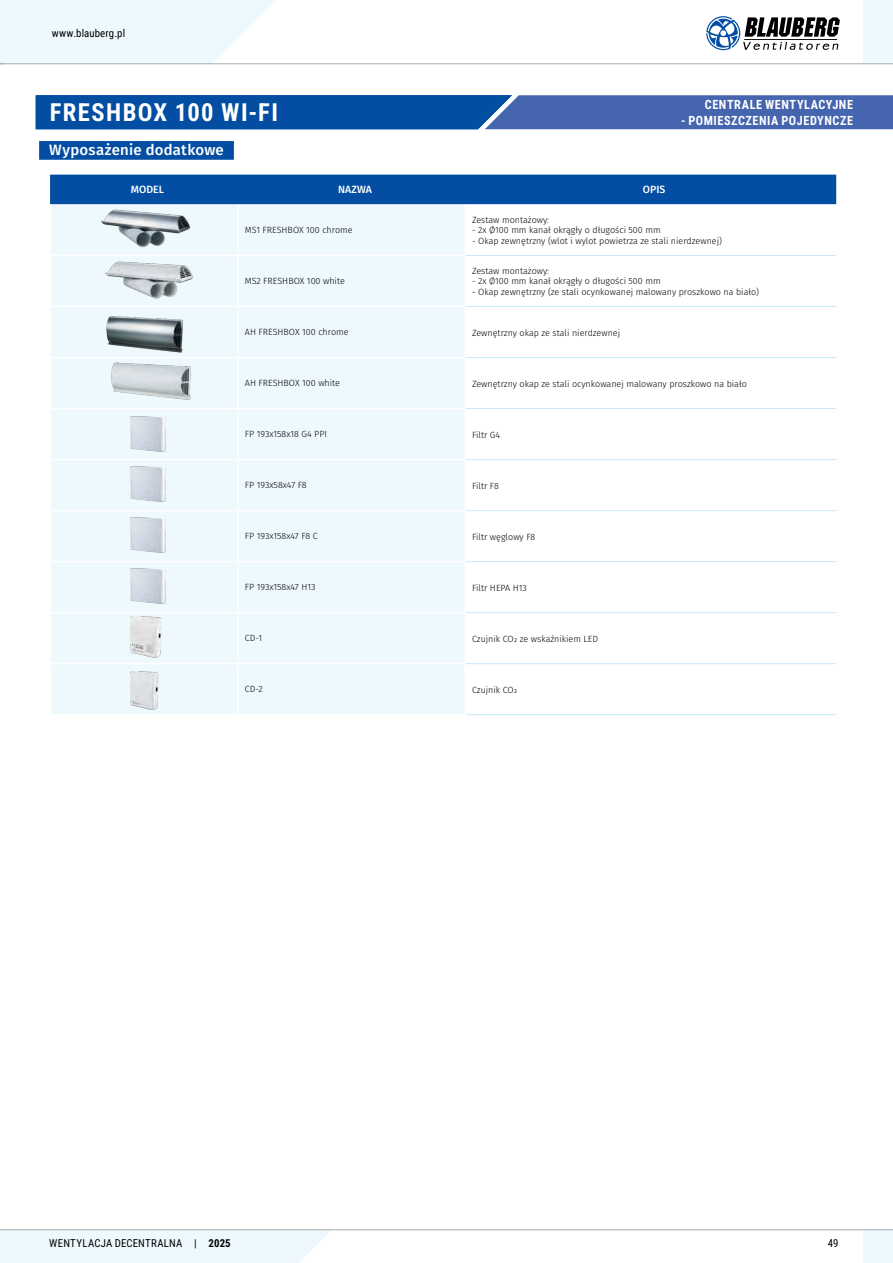
<style>
.page{position:relative;width:893px;height:1263px;background:#fff}
.page>*{position:absolute;margin:0;border:0;box-sizing:border-box;transform-origin:0 0}
.t1{font:700 24.6px "Roboto Condensed";letter-spacing:.055em;color:#fff}
.t2{font:500 15px "Fira Sans";letter-spacing:.02em;color:#fff}
.t3{font:700 12.6px "Roboto Condensed";letter-spacing:.045em;color:#fff}
.t4{font:10.8px "Roboto Condensed";letter-spacing:.02em;color:#000}
.t5{font:500 10.5px "Fira Sans";color:#fff}
.t6{font:300 9px "Fira Sans";color:#000}
.s1{font-weight:700}
</style>
<div class="page">
<div style="left:863px;top:1230px;width:30px;height:33px;background:#eef9fe"></div>
<svg style="left:0;top:1230px;width:332px;height:33px;background:#eef8fd"></svg>
<hr style="left:0;top:1229px;width:893px;height:1px;background:#a7a9ac">
<div style="left:863px;top:0;width:30px;height:64px;background:#eef9fe"></div>
<svg style="left:706px;top:16px;width:134px;height:34px"></svg>
<svg style="left:0;top:0;width:276px;height:63px;background:#eff9fe"></svg>
<hr style="left:0;top:63px;width:893px;height:1px;background:#a7a9ac">
<svg style="left:36px;top:95px;width:857px;height:34px;background:#245aa8"></svg>
<div style="left:50px;top:175px;width:786px;height:29px;background:#034ea2"></div>
<div style="left:51px;top:204px;width:413px;height:510px;background:#eef9fe"></div>
<hr style="left:466px;top:255px;width:370px;height:1px;background:#c6eafb">
<hr style="left:466px;top:306px;width:370px;height:1px;background:#c6eafb">
<hr style="left:466px;top:357px;width:370px;height:1px;background:#c6eafb">
<hr style="left:466px;top:510px;width:370px;height:1px;background:#c6eafb">
<hr style="left:466px;top:561px;width:370px;height:1px;background:#c6eafb">
<hr style="left:466px;top:612px;width:370px;height:1px;background:#c6eafb">
<hr style="left:466px;top:663px;width:370px;height:1px;background:#c6eafb">
<hr style="left:466px;top:714px;width:370px;height:1px;background:#c6eafb">
<hr style="left:466px;top:408px;width:370px;height:1px;background:#c6eafb">
<hr style="left:466px;top:459px;width:370px;height:1px;background:#c6eafb">
<hr style="left:237px;top:204px;width:2px;height:51px;background:#fff">
<hr style="left:49px;top:255px;width:189px;height:1px;background:#fff">
<hr style="left:238px;top:255px;width:228px;height:1px;background:#fff">
<hr style="left:237px;top:256px;width:2px;height:50px;background:#fff">
<hr style="left:49px;top:306px;width:189px;height:1px;background:#fff">
<hr style="left:238px;top:306px;width:228px;height:1px;background:#fff">
<hr style="left:237px;top:307px;width:2px;height:50px;background:#fff">
<hr style="left:49px;top:357px;width:189px;height:1px;background:#fff">
<hr style="left:238px;top:357px;width:228px;height:1px;background:#fff">
<hr style="left:237px;top:358px;width:2px;height:50px;background:#fff">
<hr style="left:49px;top:408px;width:189px;height:1px;background:#fff">
<hr style="left:238px;top:408px;width:228px;height:1px;background:#fff">
<hr style="left:237px;top:409px;width:2px;height:50px;background:#fff">
<hr style="left:49px;top:459px;width:189px;height:1px;background:#fff">
<hr style="left:238px;top:459px;width:228px;height:1px;background:#fff">
<hr style="left:237px;top:460px;width:2px;height:50px;background:#fff">
<hr style="left:49px;top:510px;width:189px;height:1px;background:#fff">
<hr style="left:238px;top:510px;width:228px;height:1px;background:#fff">
<hr style="left:237px;top:511px;width:2px;height:50px;background:#fff">
<hr style="left:49px;top:561px;width:189px;height:1px;background:#fff">
<hr style="left:238px;top:561px;width:228px;height:1px;background:#fff">
<hr style="left:237px;top:562px;width:2px;height:50px;background:#fff">
<hr style="left:49px;top:612px;width:189px;height:1px;background:#fff">
<hr style="left:238px;top:612px;width:228px;height:1px;background:#fff">
<hr style="left:237px;top:613px;width:2px;height:50px;background:#fff">
<hr style="left:49px;top:663px;width:189px;height:1px;background:#fff">
<hr style="left:238px;top:663px;width:228px;height:1px;background:#fff">
<hr style="left:237px;top:664px;width:2px;height:50px;background:#fff">
<img style="left:100px;top:209px;width:92px;height:38px">
<img style="left:105px;top:261px;width:89px;height:38px">
<img style="left:105px;top:316px;width:80px;height:37px">
<img style="left:109px;top:362px;width:84px;height:40px">
<img style="left:129px;top:415px;width:37px;height:37px">
<img style="left:130px;top:465px;width:37px;height:38px">
<img style="left:130px;top:516px;width:37px;height:38px">
<img style="left:130px;top:567px;width:37px;height:38px">
<img style="left:131px;top:616px;width:30px;height:41px">
<img style="left:130px;top:671px;width:28px;height:39px">
<div style="left:39px;top:141px;width:195px;height:19px;background:#034ea2"></div>
<p class="t4" style="left:52px;top:26px;width:75px">www.blauberg.pl</p>
<h1 class="t1" style="left:50px;top:95px;width:230px">FRESHBOX 100 WI-FI</h1>
<h2 class="t2" style="left:49px;top:137px;width:176px">Wyposażenie dodatkowe</h2>
<h3 class="t3" style="left:705px;top:96px;width:150px">CENTRALE WENTYLACYJNE</h3>
<h3 class="t3" style="left:681px;top:111px;width:173px">- POMIESZCZENIA POJEDYNCZE</h3>
<p class="t5" style="left:131px;top:181px;width:35px">MODEL</p>
<p class="t5" style="left:338px;top:181px;width:35px">NAZWA</p>
<p class="t5" style="left:643px;top:181px;width:24px">OPIS</p>
<p class="t6" style="left:245px;top:223px;width:109px">MS1 FRESHBOX 100 chrome</p>
<p class="t6" style="left:472px;top:213px;width:79px">Zestaw montażowy:</p>
<p class="t6" style="left:472px;top:224px;width:190px">- 2x Ø100 mm kanał okrągły o długości 500 mm</p>
<p class="t6" style="left:472px;top:235px;width:252px">- Okap zewnętrzny (wlot i wylot powietrza ze stali nierdzewnej)</p>
<p class="t6" style="left:245px;top:274px;width:101px">MS2 FRESHBOX 100 white</p>
<p class="t6" style="left:472px;top:264px;width:79px">Zestaw montażowy:</p>
<p class="t6" style="left:472px;top:275px;width:190px">- 2x Ø100 mm kanał okrągły o długości 500 mm</p>
<p class="t6" style="left:472px;top:286px;width:289px">- Okap zewnętrzny (ze stali ocynkowanej malowany proszkowo na biało)</p>
<p class="t6" style="left:245px;top:325px;width:105px">AH FRESHBOX 100 chrome</p>
<p class="t6" style="left:472px;top:326px;width:150px">Zewnętrzny okap ze stali nierdzewnej</p>
<p class="t6" style="left:245px;top:377px;width:97px">AH FRESHBOX 100 white</p>
<p class="t6" style="left:472px;top:377px;width:276px">Zewnętrzny okap ze stali ocynkowanej malowany proszkowo na biało</p>
<p class="t6" style="left:245px;top:428px;width:84px">FP 193x158x18 G4 PPI</p>
<p class="t6" style="left:472px;top:428px;width:30px">Filtr G4</p>
<p class="t6" style="left:245px;top:479px;width:63px">FP 193x58x47 F8</p>
<p class="t6" style="left:472px;top:479px;width:28px">Filtr F8</p>
<p class="t6" style="left:245px;top:530px;width:74px">FP 193x158x47 F8 C</p>
<p class="t6" style="left:472px;top:530px;width:65px">Filtr węglowy F8</p>
<p class="t6" style="left:245px;top:581px;width:72px">FP 193x158x47 H13</p>
<p class="t6" style="left:472px;top:581px;width:56px">Filtr HEPA H13</p>
<p class="t6" style="left:245px;top:632px;width:19px">CD-1</p>
<p class="t6" style="left:472px;top:632px;width:128px">Czujnik CO2 ze wskaźnikiem LED</p>
<p class="t6" style="left:245px;top:683px;width:19px">CD-2</p>
<p class="t6" style="left:472px;top:683px;width:47px">Czujnik CO2</p>
<p class="t4" style="left:49px;top:1236px;width:183px">WENTYLACJA DECENTRALNA | <span class="s1">2025</span></p>
<p class="t4" style="left:828px;top:1236px;width:12px">49</p>
</div>
